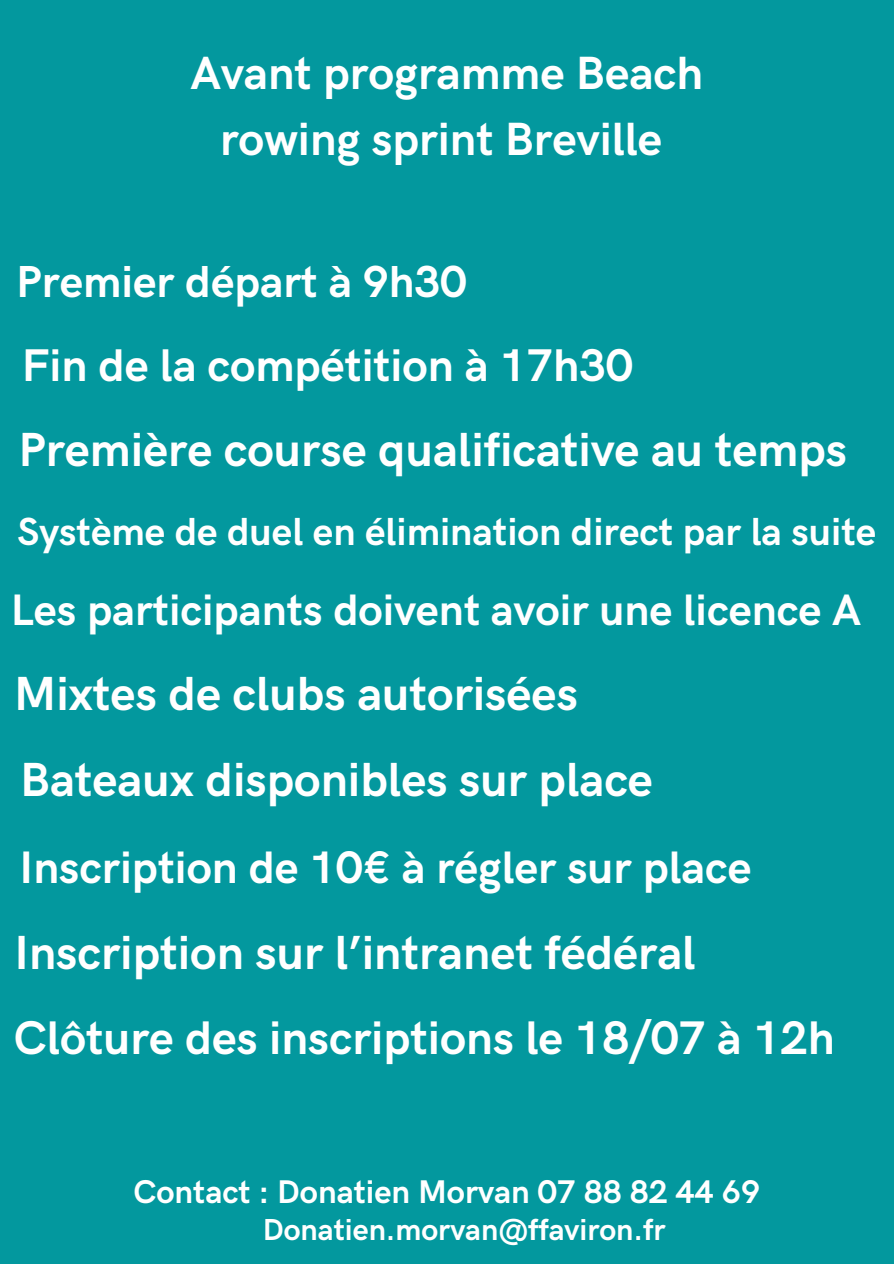
<style>
.page{position:relative;width:894px;height:1264px;background:#fff}
.page>*{position:absolute;margin:0;border:0;box-sizing:border-box;transform-origin:0 0}
.t1{font:700 48px "HK Grotesk";color:#fff}
.t2{font:700 47.25px "HK Grotesk";color:#fff}
.t3{font:700 46.65px/65.2px "HK Grotesk";color:#fff;text-align:center}
.t4{font:700 45.9px "HK Grotesk";color:#fff}
.t5{font:700 45.6px "HK Grotesk";color:#fff}
.t6{font:700 45px "HK Grotesk";color:#fff}
.t7{font:700 44.1px "HK Grotesk";color:#fff}
.t8{font:700 39.3px "HK Grotesk";color:#fff}
.t9{font:700 32.85px "HK Grotesk";color:#fff}
.t10{font:700 30.45px "HK Grotesk";color:#fff}
</style>
<div class="page">
<div style="left:0;top:0;width:893px;height:1263px;background:#03989e"></div>
<h1 class="t3" style="left:190px;top:43px;width:514px">Avant programme Beach rowing sprint Breville</h1>
<h1 class="t6" style="left:16px;top:256px;width:452px">Premier départ à 9h30</h1>
<h1 class="t4" style="left:22px;top:339px;width:612px">Fin de la compétition à 17h30</h1>
<h1 class="t1" style="left:18px;top:423px;width:830px">Première course qualificative au temps</h1>
<h2 class="t8" style="left:18px;top:509px;width:860px">Système de duel en élimination direct par la suite</h2>
<h1 class="t7" style="left:11px;top:585px;width:851px">Les participants doivent avoir une licence A</h1>
<h1 class="t1" style="left:14px;top:667px;width:565px">Mixtes de clubs autorisées</h1>
<h1 class="t1" style="left:20px;top:753px;width:634px">Bateaux disponibles sur place</h1>
<h1 class="t5" style="left:20px;top:842px;width:733px">Inscription de 10€ à régler sur place</h1>
<h1 class="t1" style="left:15px;top:925px;width:682px">Inscription sur l’intranet fédéral</h1>
<h1 class="t2" style="left:14px;top:1011px;width:822px">Clôture des inscriptions le 18/07 à 12h</h1>
<p class="t9" style="left:133px;top:1173px;width:628px">Contact : Donatien Morvan 07 88 82 44 69</p>
<p class="t10" style="left:263px;top:1212px;width:404px">Donatien.morvan@ffaviron.fr</p>
</div>
